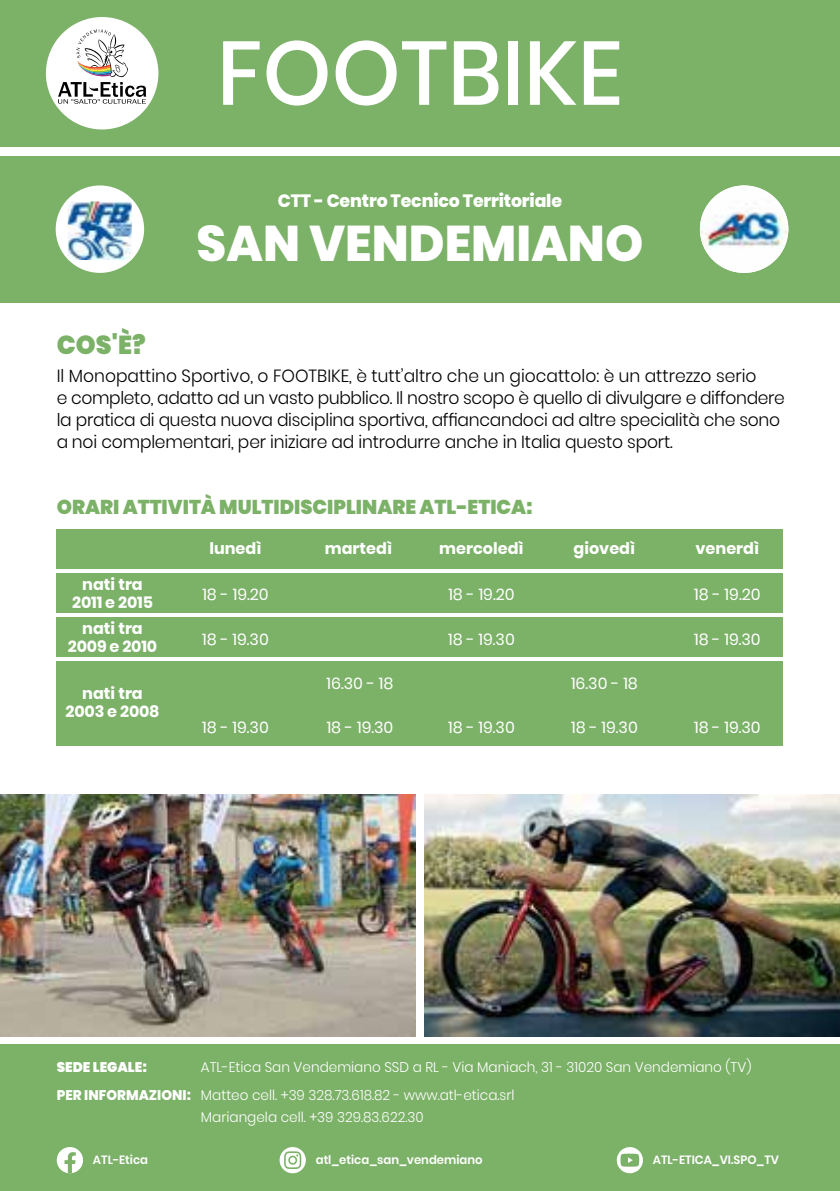
<style>
.page{position:relative;width:840px;height:1191px;background:#fff}
.page>*{position:absolute;margin:0;border:0;box-sizing:border-box;transform-origin:0 0}
.t1{font:500 90px "Poppins";color:#fff}
.t2{font:800 50px "Poppins";color:#fff}
.t3{font:900 26px "Poppins";color:#7cb168}
.t4{font:900 20px "Poppins";color:#7cb168}
.t5{font:800 17.8px "Poppins";letter-spacing:-.01em;color:#fff}
.t6{font:300 17.6px/22px "Poppins";letter-spacing:-.015em;color:#000}
.t7{font:16px "Poppins";color:#fff}
.t8{font:700 16px/18px "Poppins";color:#fff;text-align:center}
.t9{font:300 14px/28px "Poppins";color:#fff}
.t10{font:900 14px "Poppins";color:#fff}
.t11{font:600 12px "Poppins";color:#fff}
.s1{font-weight:800}
</style>
<div class="page">
<div style="left:0;top:156px;width:839px;height:146px;background:#7cb168"></div>
<div style="left:0;top:0;width:839px;height:146px;background:#7cb168"></div>
<img style="left:0;top:794px;width:415px;height:242px">
<img style="left:424px;top:794px;width:415px;height:242px">
<div style="left:46px;top:17px;width:112px;height:112px;background:#fff;border-radius:50%"></div>
<svg style="left:58px;top:29px;width:88px;height:75px"></svg>
<div style="left:57px;top:573px;width:725px;height:40px;background:#7cb168"></div>
<div style="left:57px;top:617px;width:725px;height:40px;background:#7cb168"></div>
<div style="left:57px;top:529px;width:725px;height:40px;background:#7cb168"></div>
<div style="left:0;top:1044px;width:839px;height:147px;background:#7cb168"></div>
<div style="left:57px;top:1147px;width:26px;height:26px;background:#fff;border-radius:50%"></div>
<svg style="left:64px;top:1152px;width:12px;height:21px"></svg>
<svg style="left:279px;top:1147px;width:27px;height:26px"></svg>
<svg style="left:284px;top:1151px;width:17px;height:18px"></svg>
<svg style="left:616px;top:1147px;width:26px;height:26px"></svg>
<div style="left:56px;top:185px;width:88px;height:88px;background:#fff;border-radius:50%"></div>
<img style="left:68px;top:201px;width:64px;height:59px">
<img style="left:699px;top:185px;width:88px;height:88px;border-radius:44px">
<div style="left:57px;top:662px;width:725px;height:84px;background:#7cb168"></div>
<h1 class="t1" style="left:217px;top:21px;width:407px">FOOTBIKE</h1>
<p class="t5" style="left:278px;top:190px;width:285px">CTT - Centro Tecnico Territoriale</p>
<h2 class="t2" style="left:196px;top:214px;width:448px">SAN VENDEMIANO</h2>
<h3 class="t3" style="left:57px;top:330px;width:90px">COS'È?</h3>
<p class="t6" style="left:57px;top:365px;width:729px">Il Monopattino Sportivo, o FOOTBIKE, è tutt’altro che un giocattolo: è un attrezzo serio<br>e completo, adatto ad un vasto pubblico. Il nostro scopo è quello di divulgare e diffondere la pratica di questa nuova disciplina sportiva, affiancandoci ad altre specialità che sono a noi complementari, per iniziare ad introdurre anche in Italia questo sport.</p>
<p class="t4" style="left:57px;top:495px;width:477px">ORARI ATTIVITÀ MULTIDISCIPLINARE ATL-ETICA:</p>
<p class="t8" style="left:72px;top:575px;width:82px">nati tra<br>2011 e 2015</p>
<p class="t8" style="left:68px;top:619px;width:91px">nati tra<br>2009 e 2010</p>
<p class="t8" style="left:65px;top:684px;width:96px">nati tra<br>2003 e 2008</p>
<p class="t8" style="left:209px;top:540px;width:54px">lunedì</p>
<p class="t7" style="left:202px;top:585px;width:68px">18 - 19.20</p>
<p class="t7" style="left:202px;top:629px;width:68px">18 - 19.30</p>
<p class="t7" style="left:202px;top:718px;width:68px">18 - 19.30</p>
<p class="t8" style="left:324px;top:540px;width:69px">martedì</p>
<p class="t8" style="left:439px;top:540px;width:86px">mercoledì</p>
<p class="t8" style="left:573px;top:540px;width:63px">giovedì</p>
<p class="t8" style="left:695px;top:540px;width:65px">venerdì</p>
<p class="t7" style="left:326px;top:674px;width:68px">16.30 - 18</p>
<p class="t7" style="left:326px;top:718px;width:68px">18 - 19.30</p>
<p class="t7" style="left:448px;top:585px;width:68px">18 - 19.20</p>
<p class="t7" style="left:448px;top:629px;width:68px">18 - 19.30</p>
<p class="t7" style="left:448px;top:718px;width:68px">18 - 19.30</p>
<p class="t7" style="left:570px;top:674px;width:68px">16.30 - 18</p>
<p class="t7" style="left:570px;top:718px;width:68px">18 - 19.30</p>
<p class="t7" style="left:693px;top:585px;width:68px">18 - 19.20</p>
<p class="t7" style="left:693px;top:629px;width:68px">18 - 19.30</p>
<p class="t7" style="left:693px;top:718px;width:68px">18 - 19.30</p>
<p class="t9" style="left:57px;top:1053px;width:696px;text-indent:144px">ATL-Etica San Vendemiano SSD a RL - Via Maniach, 31 - 31020 San Vendemiano (TV)<br><span class="s1">PER INFORMAZIONI:</span> Matteo cell. +39 328.73.618.82 - www.atl-etica.srl</p>
<p class="t9" style="left:201px;top:1103px;width:224px">Mariangela cell. +39 329.83.622.30</p>
<p class="t10" style="left:57px;top:1059px;width:92px">SEDE LEGALE:</p>
<p class="t11" style="left:93px;top:1153px;width:57px">ATL-Etica</p>
<p class="t11" style="left:315px;top:1153px;width:168px">atl_etica_san_vendemiano</p>
<p class="t11" style="left:652px;top:1153px;width:128px">ATL-ETICA_VI.SPO_TV</p>
</div>
